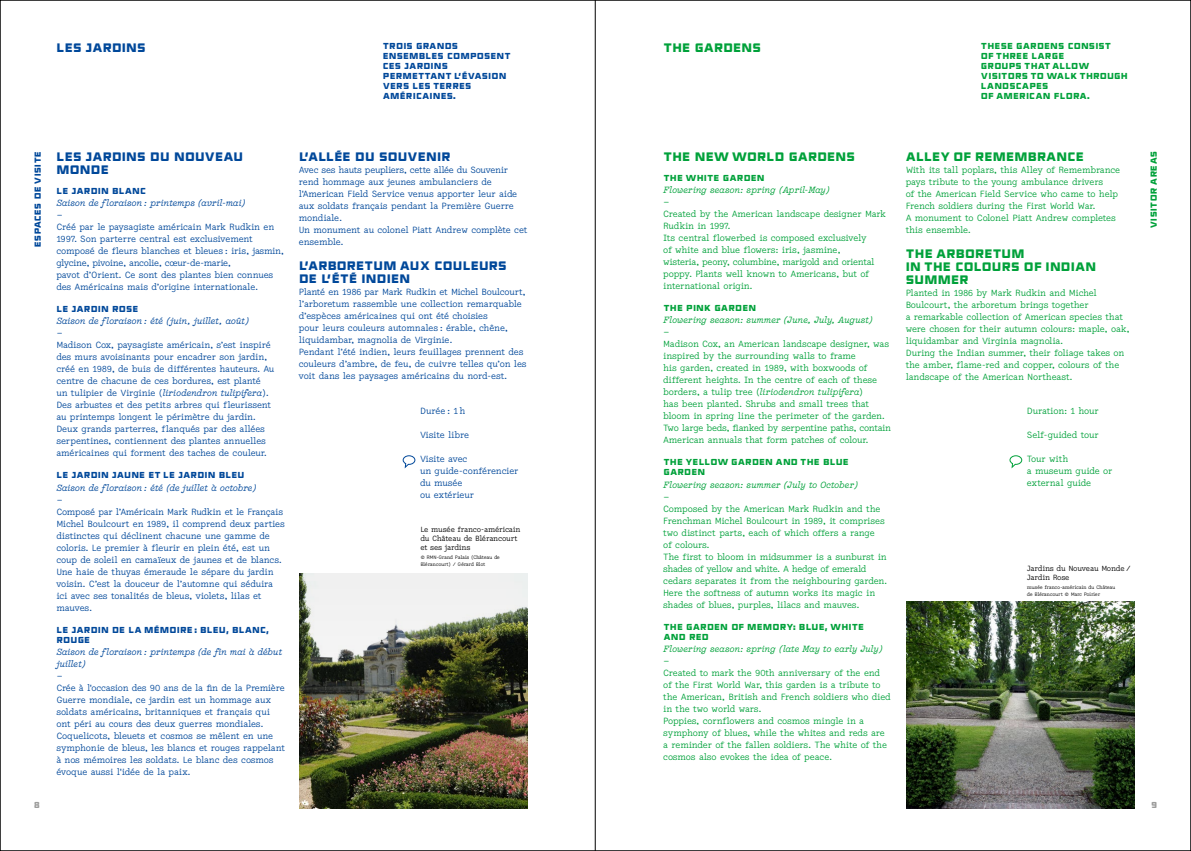
<style>
.page{position:relative;width:1191px;height:851px;background:#fff}
.page>*{position:absolute;margin:0;border:0;box-sizing:border-box;transform-origin:0 0}
.t1{font:900 12px/13px "NN Rektorat STD";letter-spacing:.07em;color:#00489a}
.t2{font:900 12px/13px "NN Rektorat STD";letter-spacing:.07em;color:#00a13a}
.t3{font:9px/12px "Lacrima Senza";letter-spacing:.025em;color:#00489a}
.t4{font:9px/12px "Lacrima Senza";letter-spacing:.025em;color:#00a13a}
.t5{font:italic 9px "Lacrima";letter-spacing:.025em;color:#00a13a}
.t6{font:italic 9px/12px "Lacrima";letter-spacing:.025em;color:#00489a}
.t7{font:900 8.5px/10px "NN Rektorat STD";letter-spacing:.09em;color:#00a13a}
.t8{font:900 8.5px/10px "NN Rektorat STD";letter-spacing:.09em;color:#00489a}
.t9{font:900 8.5px "NN Rektorat STD";color:#9d9d9c}
.t10{font:7.5px/9px "Lacrima Senza";letter-spacing:.03em;color:#000}
.t11{font:5px/6.5px "Lacrima Senza";letter-spacing:.03em;color:#000}
.s1{font-family:"Lacrima";font-style:italic}
.s2{font-family:"Lacrima Senza";font-style:normal}
</style>
<div class="page">
<img style="left:906px;top:601px;width:228px;height:207px">
<svg style="left:402px;top:455px;width:14px;height:14px"></svg>
<svg style="left:1009px;top:455px;width:13px;height:14px"></svg>
<img style="left:299px;top:573px;width:228px;height:235px">
<hr style="left:595px;top:0;width:1px;height:850px;background:#000">
<h1 class="t1" style="left:57px;top:40px;width:90px">LES JARDINS</h1>
<p class="t8" style="left:383px;top:41px;width:129px">TROIS GRANDS<br>ENSEMBLES COMPOSENT<br>CES JARDINS<br>PERMETTANT L’ÉVASION<br>VERS LES TERRES<br>AMÉRICAINES.</p>
<p class="t7" style="left:981px;top:41px;width:148px">THESE GARDENS CONSIST<br>OF THREE LARGE<br>GROUPS THAT ALLOW<br>VISITORS TO WALK THROUGH<br>LANDSCAPES<br>OF AMERICAN FLORA.</p>
<h1 class="t2" style="left:664px;top:40px;width:98px">THE GARDENS</h1>
<h1 class="t1" style="left:299px;top:149px;width:152px">L’ALLÉE DU SOUVENIR</h1>
<p class="t3" style="left:299px;top:164px;width:230px">Avec ses hauts peupliers, cette allée du Souvenir rend hommage aux jeunes ambulanciers de l'American Field Service venus apporter leur aide aux soldats français pendant la Première Guerre mondiale.<br>Un monument au colonel Piatt Andrew complète cet ensemble.</p>
<h1 class="t1" style="left:299px;top:258px;width:209px">L’ARBORETUM AUX COULEURS<br>DE L’ÉTÉ INDIEN</h1>
<p class="t3" style="left:299px;top:286px;width:229px">Planté en 1986 par Mark Rudkin et Michel Boulcourt, l’arboretum rassemble une collection remarquable d’espèces américaines qui ont été choisies<br>pour leurs couleurs automnales : érable, chêne, liquidambar, magnolia de Virginie.<br>Pendant l’été indien, leurs feuillages prennent des couleurs d’ambre, de feu, de cuivre telles qu’on les voit dans les paysages américains du nord-est.</p>
<p class="t8" style="left:32px;top:247px;width:97px;rotate:-90deg">ESPACES DE VISITE</p>
<p class="t7" style="left:1148px;top:228px;width:78px;rotate:-90deg">VISITOR AREAS</p>
<h1 class="t1" style="left:57px;top:149px;width:187px">LES JARDINS DU NOUVEAU<br>MONDE</h1>
<p class="t8" style="left:57px;top:185px;width:90px">LE JARDIN BLANC</p>
<p class="t6" style="left:57px;top:197px;width:190px">Saison de floraison : printemps (avril-mai)</p>
<p class="t3" style="left:57px;top:209px;width:228px">—<br>Créé par le paysagiste américain Mark Rudkin en 1997. Son parterre central est exclusivement composé de fleurs blanches et bleues : iris, jasmin, glycine, pivoine, ancolie, cœur-de-marie,<br>pavot d’Orient. Ce sont des plantes bien connues des Américains mais d’origine internationale.</p>
<p class="t8" style="left:57px;top:303px;width:83px">LE JARDIN ROSE</p>
<p class="t6" style="left:57px;top:315px;width:194px">Saison de floraison : été (juin, juillet, août)</p>
<p class="t3" style="left:57px;top:327px;width:219px">—<br>Madison Cox, paysagiste américain, s’est inspiré des murs avoisinants pour encadrer son jardin, créé en 1989, de buis de différentes hauteurs. Au centre de chacune de ces bordures, est planté<br>un tulipier de Virginie (<span class="s1">liriodendron tulipifera</span>).<br>Des arbustes et des petits arbres qui fleurissent au printemps longent le périmètre du jardin.<br>Deux grands parterres, flanqués par des allées serpentines, contiennent des plantes annuelles américaines qui forment des taches de couleur.</p>
<p class="t8" style="left:57px;top:469px;width:189px">LE JARDIN JAUNE ET LE JARDIN BLEU</p>
<p class="t6" style="left:57px;top:481px;width:201px">Saison de floraison : été (de juillet à octobre)</p>
<p class="t3" style="left:57px;top:493px;width:229px">—<br>Composé par l’Américain Mark Rudkin et le Français Michel Boulcourt en 1989, il comprend deux parties distinctes qui déclinent chacune une gamme de coloris. Le premier à fleurir en plein été, est un coup de soleil en camaïeux de jaunes et de blancs.<br>Une haie de thuyas émeraude le sépare du jardin voisin. C’est la douceur de l’automne qui séduira ici avec ses tonalités de bleus, violets, lilas et mauves.</p>
<p class="t8" style="left:57px;top:623px;width:214px">LE JARDIN DE LA MÉMOIRE : BLEU, BLANC,<br>ROUGE</p>
<p class="t6" style="left:57px;top:645px;width:227px">Saison de floraison : printemps (de fin mai à début juillet)</p>
<p class="t3" style="left:57px;top:669px;width:230px">—<br>Crée à l'occasion des 90 ans de la fin de la Première Guerre mondiale, ce jardin est un hommage aux soldats américains, britanniques et français qui ont péri au cours des deux guerres mondiales.<br>Coquelicots, bleuets et cosmos se mêlent en une symphonie de bleus, les blancs et rouges rappelant à nos mémoires les soldats. Le blanc des cosmos évoque aussi l'idée de la paix.</p>
<h1 class="t2" style="left:664px;top:149px;width:192px">THE NEW WORLD GARDENS</h1>
<p class="t7" style="left:663px;top:172px;width:102px">THE WHITE GARDEN</p>
<p class="t5" style="left:663px;top:183px;width:167px">Flowering season: spring (April-May)</p>
<p class="t4" style="left:663px;top:196px;width:224px">—<br>Created by the American landscape designer Mark Rudkin in 1997.<br>Its central flowerbed is composed exclusively<br>of white and blue flowers: iris, jasmine,<br>wisteria, peony, columbine, marigold and oriental poppy. Plants well known to Americans, but of international origin.</p>
<p class="t7" style="left:663px;top:302px;width:94px">THE PINK GARDEN</p>
<p class="t5" style="left:663px;top:313px;width:211px">Flowering season: summer (June, July, August)</p>
<p class="t4" style="left:663px;top:326px;width:227px">—<br>Madison Cox, an American landscape designer, was inspired by the surrounding walls to frame<br>his garden, created in 1989, with boxwoods of different heights. In the centre of each of these</p>
<p class="t5" style="left:663px;top:385px;width:201px"><span class="s2">borders, a tulip tree (</span>liriodendron tulipifera<span class="s2">)</span></p>
<p class="t4" style="left:663px;top:398px;width:229px">has been planted. Shrubs and small trees that bloom in spring line the perimeter of the garden.<br>Two large beds, flanked by serpentine paths, contain American annuals that form patches of colour.</p>
<p class="t7" style="left:663px;top:456px;width:186px">THE YELLOW GARDEN AND THE BLUE<br>GARDEN</p>
<p class="t5" style="left:663px;top:477px;width:196px">Flowering season: summer (July to October)</p>
<p class="t4" style="left:663px;top:490px;width:225px">—<br>Composed by the American Mark Rudkin and the Frenchman Michel Boulcourt in 1989, it comprises two distinct parts, each of which offers a range<br>of colours.<br>The first to bloom in midsummer is a sunburst in shades of yellow and white. A hedge of emerald cedars separates it from the neighbouring garden.<br>Here the softness of autumn works its magic in shades of blues, purples, lilacs and mauves.</p>
<p class="t7" style="left:663px;top:620px;width:202px">THE GARDEN OF MEMORY: BLUE, WHITE<br>AND RED</p>
<p class="t5" style="left:663px;top:641px;width:220px">Flowering season: spring (late May to early July)</p>
<p class="t4" style="left:663px;top:654px;width:229px">—<br>Created to mark the 90th anniversary of the end<br>of the First World War, this garden is a tribute to the American, British and French soldiers who died in the two world wars.<br>Poppies, cornflowers and cosmos mingle in a symphony of blues, while the whites and reds are a reminder of the fallen soldiers. The white of the cosmos also evokes the idea of peace.</p>
<h1 class="t2" style="left:906px;top:149px;width:179px">ALLEY OF REMEMBRANCE</h1>
<p class="t4" style="left:906px;top:164px;width:216px">With its tall poplars, this Alley of Remembrance pays tribute to the young ambulance drivers<br>of the American Field Service who came to help French soldiers during the First World War.<br>A monument to Colonel Piatt Andrew completes this ensemble.</p>
<h1 class="t2" style="left:906px;top:246px;width:191px">THE ARBORETUM<br>IN THE COLOURS OF INDIAN<br>SUMMER</h1>
<p class="t4" style="left:906px;top:287px;width:225px">Planted in 1986 by Mark Rudkin and Michel Boulcourt, the arboretum brings together<br>a remarkable collection of American species that were chosen for their autumn colours: maple, oak, liquidambar and Virginia magnolia.<br>During the Indian summer, their foliage takes on the amber, flame-red and copper, colours of the landscape of the American Northeast.</p>
<p class="t3" style="left:420px;top:404px;width:46px">Durée : 1 h</p>
<p class="t3" style="left:420px;top:428px;width:50px">Visite libre</p>
<p class="t3" style="left:420px;top:452px;width:100px">Visite avec<br>un guide-conférencier du musée<br>ou extérieur</p>
<p class="t4" style="left:1027px;top:404px;width:73px">Duration: 1 hour</p>
<p class="t4" style="left:1027px;top:428px;width:73px">Self-guided tour</p>
<p class="t4" style="left:1027px;top:452px;width:87px">Tour with<br>a museum guide or external guide</p>
<p class="t10" style="left:421px;top:524px;width:101px">Le musée franco-américain du Château de Blérancourt et ses jardins</p>
<p class="t11" style="left:421px;top:554px;width:81px">© RMN-Grand Palais (Château de<br>Blérancourt) / Gérard Blot</p>
<p class="t10" style="left:1027px;top:563px;width:105px">Jardins du Nouveau Monde /<br>Jardin Rose</p>
<p class="t11" style="left:1027px;top:584px;width:90px">musée franco-américain du Château de Blérancourt © Marc Poirier</p>
<p class="t9" style="left:34px;top:798px;width:7px">8</p>
<p class="t9" style="left:1151px;top:798px;width:7px">9</p>
</div>
